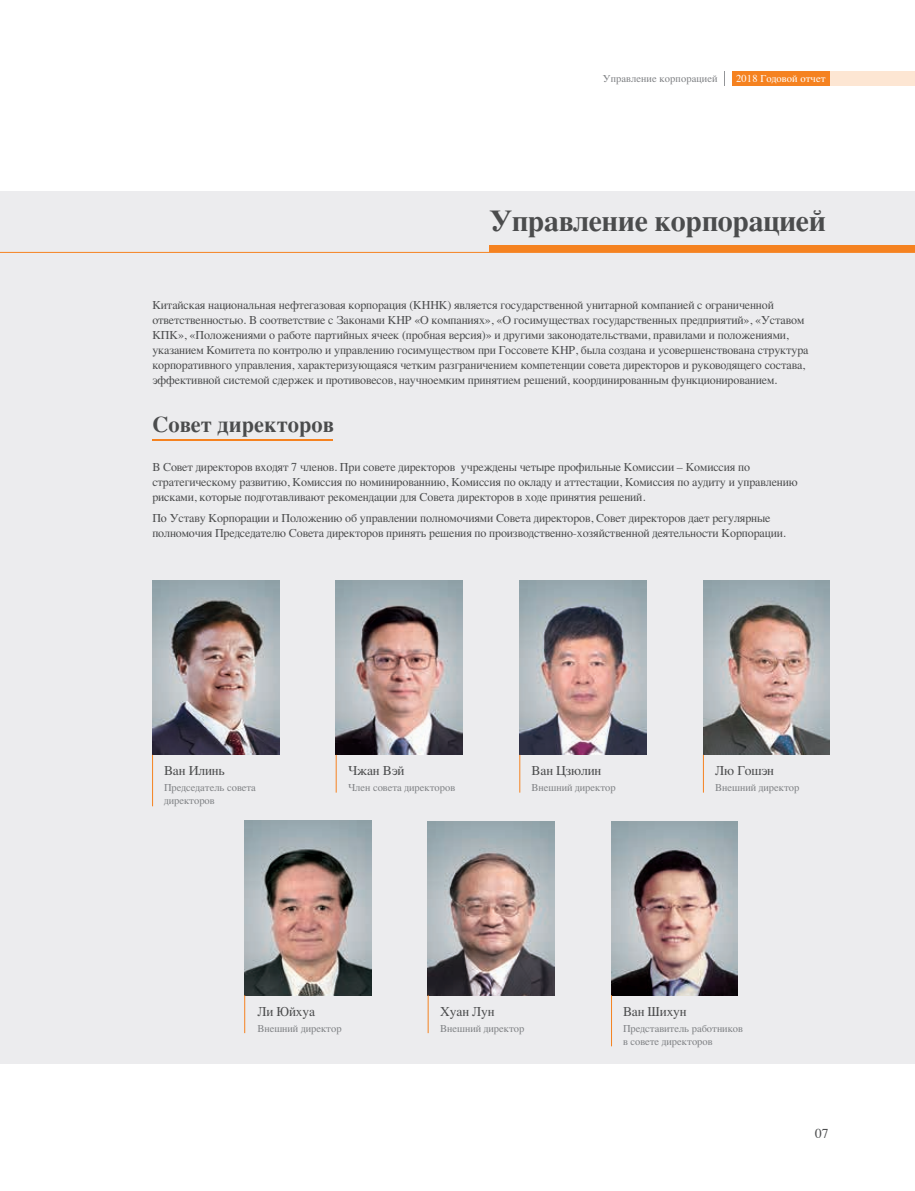
<style>
.page{position:relative;width:915px;height:1191px;background:#fff}
.page>*{position:absolute;margin:0;border:0;box-sizing:border-box;transform-origin:0 0}
.t1{font:700 30px "Times";letter-spacing:-.015em;color:#4b4c4d}
.t2{font:700 22.5px "Times";color:#4b4c4d}
.t3{font:13.5px "Times";letter-spacing:-.01em;color:#4b4c4d}
.t4{font:12px/15px "Times";letter-spacing:-.01em;color:#4b4c4d}
.t5{font:10.5px/12.8px "Times";color:#808285}
.t6{font:10.5px "Times";letter-spacing:.01em;color:#fff}
</style>
<div class="page">
<div style="left:731px;top:71px;width:98px;height:15px;background:#f58220"></div>
<div style="left:829px;top:71px;width:85px;height:15px;background:#fde6d3"></div>
<div style="left:0;top:191px;width:914px;height:872px;background:#ececee"></div>
<img style="left:152px;top:580px;width:127px;height:175px">
<img style="left:244px;top:821px;width:127px;height:174px">
<img style="left:428px;top:821px;width:126px;height:174px">
<img style="left:611px;top:821px;width:126px;height:174px">
<img style="left:336px;top:580px;width:126px;height:175px">
<img style="left:519px;top:580px;width:127px;height:175px">
<img style="left:703px;top:580px;width:126px;height:175px">
<div style="left:489px;top:245px;width:425px;height:7px;background:#f58220"></div>
<hr style="left:152px;top:439px;width:181px;height:2px;background:#f58220">
<hr style="left:152px;top:755px;width:1px;height:51px;background:#f58220">
<hr style="left:519px;top:755px;width:1px;height:37px;background:#f58220">
<hr style="left:428px;top:995px;width:1px;height:38px;background:#f58220">
<hr style="left:703px;top:755px;width:1px;height:37px;background:#f58220">
<hr style="left:611px;top:995px;width:1px;height:51px;background:#f58220">
<hr style="left:244px;top:995px;width:1px;height:38px;background:#f58220">
<hr style="left:336px;top:755px;width:1px;height:37px;background:#f58220">
<hr style="left:0;top:252px;width:914px;height:1px;background:#f58220">
<p class="t5" style="left:602px;top:71px;width:116px">Управление корпорацией</p>
<p class="t6" style="left:736px;top:69px;width:91px">2018 Годовой отчет</p>
<h1 class="t1" style="left:489px;top:192px;width:338px">Управление корпорацией</h1>
<p class="t4" style="left:152px;top:296px;width:657px">Китайская национальная нефтегазовая корпорация (КННК) является государственной унитарной компанией с ограниченной ответственностью. В соответствие с Законами КНР «О компаниях», «О госимуществах государственных предприятий», «Уставом КПК», «Положениями о работе партийных ячеек (пробная версия)» и другими законодательствами, правилами и положениями, указанием Комитета по контролю и управлению госимуществом при Госсовете КНР, была создана и усовершенствована структура корпоративного управления, характеризующаяся четким разграничением компетенции совета директоров и руководящего состава, эффективной системой сдержек и противовесов, научноемким принятием решений, координированным функционированием.</p>
<h2 class="t2" style="left:152px;top:403px;width:183px">Совет директоров</h2>
<p class="t4" style="left:152px;top:458px;width:646px">В Совет директоров входят 7 членов. При совете директоров учреждены четыре профильные Комиссии – Комиссия по стратегическому развитию, Комиссия по номинированнию, Комиссия по окладу и аттестации, Комиссия по аудиту и управлению рисками, которые подготавливают рекомендации для Совета директоров в ходе принятия решений.</p>
<p class="t4" style="left:152px;top:510px;width:634px">По Уставу Корпорации и Положению об управлении полномочиями Совета директоров, Совет директоров дает регулярные полномочия Председателю Совета директоров принять решения по производственно-хозяйственной деятельности Корпорации.</p>
<p class="t3" style="left:164px;top:758px;width:62px">Ван Илинь</p>
<p class="t5" style="left:164px;top:780px;width:93px">Председатель совета директоров</p>
<p class="t3" style="left:348px;top:758px;width:58px">Чжан Вэй</p>
<p class="t5" style="left:348px;top:780px;width:109px">Член совета директоров</p>
<p class="t3" style="left:531px;top:758px;width:71px">Ван Цзюлин</p>
<p class="t5" style="left:531px;top:780px;width:86px">Внешний директор</p>
<p class="t3" style="left:715px;top:758px;width:60px">Лю Гошэн</p>
<p class="t5" style="left:715px;top:780px;width:86px">Внешний директор</p>
<p class="t3" style="left:257px;top:998px;width:59px">Ли Юйхуа</p>
<p class="t5" style="left:257px;top:1021px;width:86px">Внешний директор</p>
<p class="t3" style="left:440px;top:998px;width:56px">Хуан Лун</p>
<p class="t5" style="left:440px;top:1021px;width:86px">Внешний директор</p>
<p class="t3" style="left:622px;top:998px;width:65px">Ван Шихун</p>
<p class="t5" style="left:622px;top:1021px;width:121px">Представитель работников в совете директоров</p>
<p class="t3" style="left:814px;top:1121px;width:15px">07</p>
</div>
